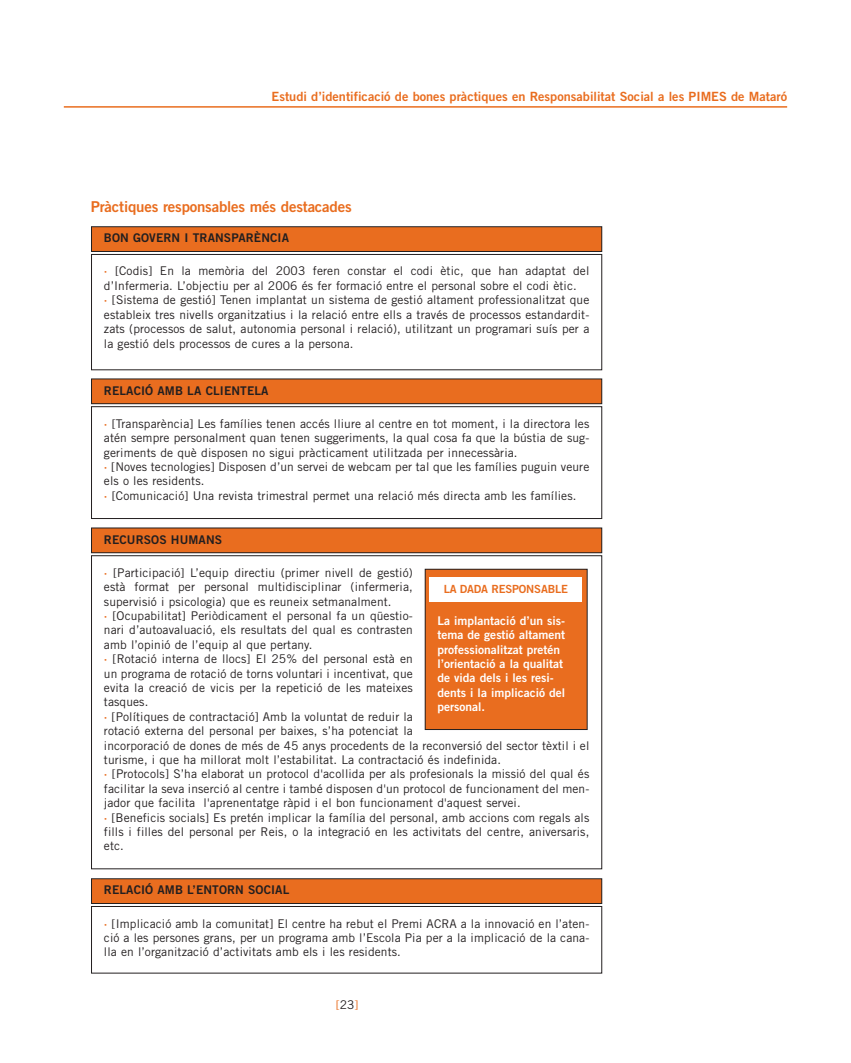
<style>
.page{position:relative;width:851px;height:1063px;background:#fff}
.page>*{position:absolute;margin:0;border:0;box-sizing:border-box;transform-origin:0 0}
.t1{font:15px "Trade Gothic Bold Two";letter-spacing:-.01em;color:#e96d1f}
.t2{font:12.75px "Trade Gothic Bold Two";color:#e96d1f}
.t3{font:12px/14.4px "Trade Gothic";letter-spacing:.01em;color:#231f20}
.t4{font:12px/14.4px "Trade Gothic Bold Two";color:#fff}
.t5{font:12px "Trade Gothic Bold Two";letter-spacing:.01em;color:#231f20}
.t6{font:12px "Trade Gothic";color:#e96d1f}
.t7{font:11.25px "Trade Gothic Bold Two";letter-spacing:-.01em;color:#e96d1f}
.s1{font-family:"Trade Gothic Bold Two";color:#e96d1f}
.s2{color:#231f20}
</style>
<div class="page">
<hr style="left:64px;top:106px;width:723px;height:2px;background:#e96d1f">
<div style="left:91px;top:227px;width:510px;height:24px;background:#e96d1f"></div>
<div style="left:91px;top:226px;width:511px;height:26px;border:1px solid #231f20"></div>
<div style="left:91px;top:254px;width:511px;height:116px;border:1px solid #231f20"></div>
<div style="left:91px;top:379px;width:510px;height:25px;background:#e96d1f"></div>
<div style="left:91px;top:379px;width:511px;height:25px;border:1px solid #231f20"></div>
<div style="left:91px;top:406px;width:511px;height:113px;border:1px solid #231f20"></div>
<div style="left:91px;top:528px;width:510px;height:25px;background:#e96d1f"></div>
<div style="left:91px;top:528px;width:511px;height:25px;border:1px solid #231f20"></div>
<div style="left:91px;top:555px;width:511px;height:314px;border:1px solid #231f20"></div>
<div style="left:91px;top:879px;width:510px;height:25px;background:#e96d1f"></div>
<div style="left:91px;top:878px;width:511px;height:26px;border:1px solid #231f20"></div>
<div style="left:91px;top:906px;width:511px;height:67px;border:1px solid #231f20"></div>
<div style="left:425px;top:569px;width:162px;height:161px;background:#e96d1f"></div>
<div style="left:425px;top:569px;width:162px;height:161px;border:1px solid #231f20"></div>
<div style="left:429px;top:578px;width:153px;height:24px;background:#fff"></div>
<p class="t2" style="left:271px;top:91px;width:517px">Estudi d’identificació de bones pràctiques en Responsabilitat Social a les PIMES de Mataró</p>
<p class="t1" style="left:91px;top:201px;width:262px">Pràctiques responsables més destacades</p>
<p class="t5" style="left:104px;top:234px;width:187px">BON GOVERN I TRANSPARÈNCIA</p>
<p class="t3" style="left:104px;top:265px;width:487px"><span class="s1">·</span> [Codis] En la memòria del 2003 feren constar el codi ètic, que han adaptat del d’Infermeria. L’objectiu per al 2006 és fer formació entre el personal sobre el codi ètic.<br><span class="s1">·</span> [Sistema de gestió] Tenen implantat un sistema de gestió altament professionalitzat que estableix tres nivells organitzatius i la relació entre ells a través de processos estandardit&shy;zats (processos de salut, autonomia personal i relació), utilitzant un programari suís per a la gestió dels processos de cures a la persona.</p>
<p class="t5" style="left:104px;top:386px;width:166px">RELACIÓ AMB LA CLIENTELA</p>
<p class="t3" style="left:104px;top:417px;width:487px"><span class="s1">·</span> [Transparència] Les famílies tenen accés lliure al centre en tot moment, i la directora les atén sempre personalment quan tenen suggeriments, la qual cosa fa que la bústia de sug&shy;geriments de què disposen no sigui pràcticament utilitzada per innecessària.<br><span class="s1">·</span> [Noves tecnologies] Disposen d’un servei de webcam per tal que les famílies puguin veure els o les residents.<br><span class="s1">·</span> [Comunicació] Una revista trimestral permet una relació més directa amb les famílies.</p>
<p class="t5" style="left:104px;top:535px;width:120px">RECURSOS HUMANS</p>
<p class="t3" style="left:104px;top:566px;width:487px"><span class="s1">·</span> [Participació] L’equip directiu (primer nivell de gestió)<br>està format per personal multidisciplinar (infermeria,<br>supervisió i psicologia) que es reuneix setmanalment.<br><span class="s1">·</span> [Ocupabilitat] Periòdicament el personal fa un qüestio-<br>nari d’autoavaluació, els resultats del qual es contrasten<br>amb l’opinió de l’equip al que pertany.<br><span class="s1">·</span> [Rotació interna de llocs] El 25% del personal està en<br>un programa de rotació de torns voluntari i incentivat, que<br>evita la creació de vicis per la repetició de les mateixes<br>tasques.<br><span class="s1">·</span> [Polítiques de contractació] Amb la voluntat de reduir la<br>rotació externa del personal per baixes, s’ha potenciat la<br>incorporació de dones de més de 45 anys procedents de la reconversió del sector tèxtil i el turisme, i que ha millorat molt l’estabilitat. La contractació és indefinida.<br><span class="s1">·</span> [Protocols] S’ha elaborat un protocol d'acollida per als profesionals la missió del qual és facilitar la seva inserció al centre i també disposen d'un protocol de funcionament del men&shy;jador que facilita l'aprenentatge ràpid i el bon funcionament d'aquest servei.<br><span class="s1">·</span> [Beneficis socials] Es pretén implicar la família del personal, amb accions com regals als fills i filles del personal per Reis, o la integració en les activitats del centre, aniversaris, etc.</p>
<p class="t5" style="left:104px;top:886px;width:187px">RELACIÓ AMB L’ENTORN SOCIAL</p>
<p class="t3" style="left:104px;top:917px;width:487px;text-align:justify"><span class="s1">·</span> [Implicació amb la comunitat] El centre ha rebut el Premi ACRA a la innovació en l’aten&shy;ció a les persones grans, per un programa amb l’Escola Pia per a la implicació de la cana&shy;lla en l’organització d’activitats amb els i les residents.</p>
<p class="t7" style="left:443px;top:585px;width:126px">LA DADA RESPONSABLE</p>
<p class="t4" style="left:437px;top:614px;width:129px">La implantació d’un sis&shy;tema de gestió altament professionalitzat pretén l’orientació a la qualitat de vida dels i les resi&shy;dents i la implicació del personal.</p>
<p class="t6" style="left:336px;top:1000px;width:24px">[<span class="s2">23</span>]</p>
</div>
